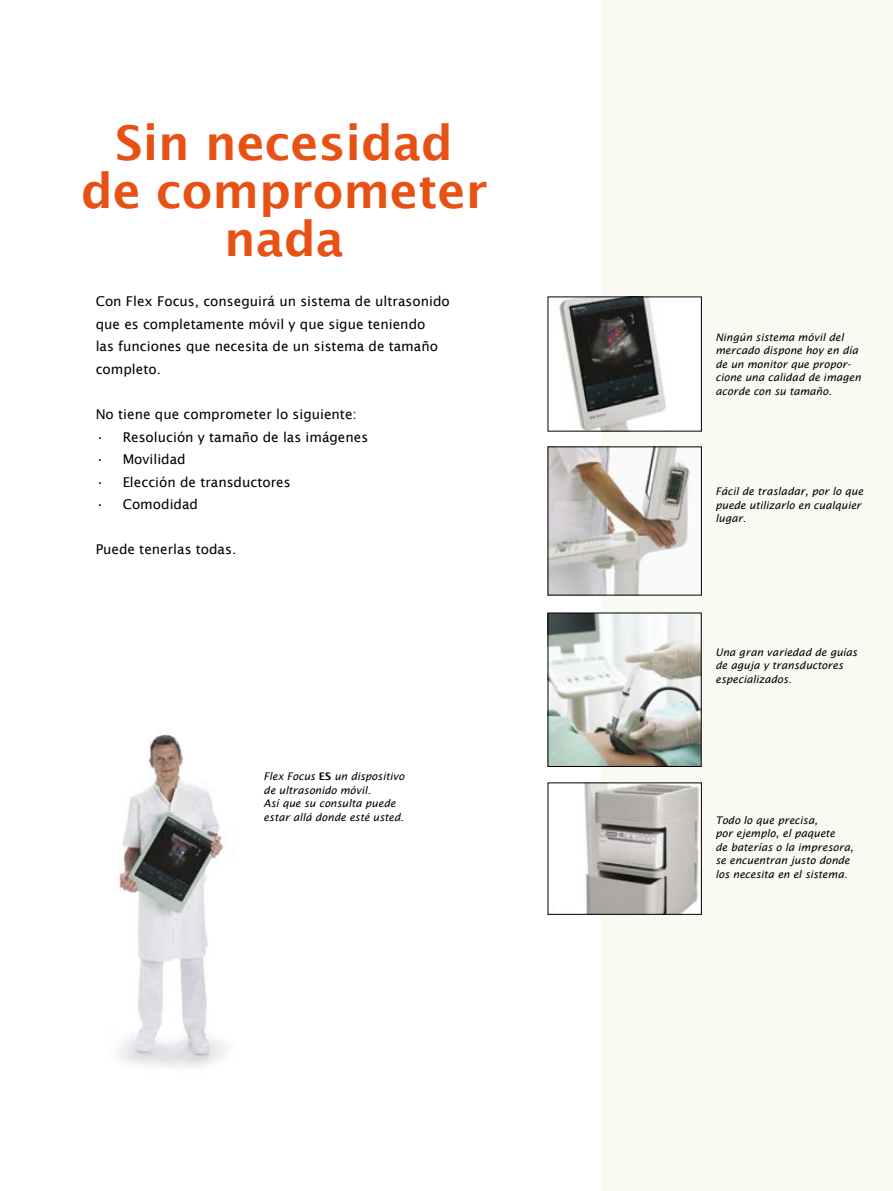
<style>
.page{position:relative;width:893px;height:1191px;background:#fff}
.page>*{position:absolute;margin:0;border:0;box-sizing:border-box;transform-origin:0 0}
.t1{font:600 48px/48px "Lucida Sans";color:#e75113;text-align:center}
.t2{font:13.5px/22.5px "Lucida Sans";color:#000}
.t3{font:italic 10.5px/13.5px "Lucida Sans";color:#000}
.s1{font-weight:600;font-style:normal}
</style>
<div class="page">
<div style="left:601px;top:0;width:292px;height:1191px;background:#f9fbf2"></div>
<img style="left:118px;top:734px;width:108px;height:333px">
<img style="left:550px;top:448px;width:143px;height:145px">
<img style="left:550px;top:615px;width:149px;height:149px">
<img style="left:559px;top:299px;width:141px;height:130px">
<img style="left:584px;top:784px;width:116px;height:128px">
<h1 class="t1" style="left:81px;top:119px;width:408px">Sin necesidad de comprometer nada</h1>
<p class="t2" style="left:96px;top:290px;width:356px">Con Flex Focus, conseguirá un sistema de ultrasonido que es completamente móvil y que sigue teniendo<br>las funciones que necesita de un sistema de tamaño completo.</p>
<p class="t2" style="left:96px;top:403px;width:263px">No tiene que comprometer lo siguiente:</p>
<p class="t2" style="left:96px;top:425px;width:274px">• Resolución y tamaño de las imágenes</p>
<p class="t2" style="left:96px;top:448px;width:92px">• Movilidad</p>
<p class="t2" style="left:96px;top:470px;width:197px">• Elección de transductores</p>
<p class="t2" style="left:96px;top:493px;width:104px">• Comodidad</p>
<p class="t2" style="left:96px;top:538px;width:142px">Puede tenerlas todas.</p>
<p class="t3" style="left:264px;top:769px;width:142px">Flex Focus <span class="s1">ES</span> un dispositivo de ultrasonido móvil.<br>Así que su consulta puede estar allá donde esté usted.</p>
<p class="t3" style="left:715px;top:330px;width:147px">Ningún sistema móvil del mercado dispone hoy en día de un monitor que propor&shy;cione una calidad de imagen acorde con su tamaño.</p>
<p class="t3" style="left:715px;top:485px;width:149px">Fácil de trasladar, por lo que puede utilizarlo en cualquier lugar.</p>
<p class="t3" style="left:715px;top:645px;width:143px">Una gran variedad de guías de aguja y transductores especializados.</p>
<p class="t3" style="left:715px;top:813px;width:140px">Todo lo que precisa,<br>por ejemplo, el paquete<br>de baterías o la impresora, se encuentran justo donde los necesita en el sistema.</p>
</div>
